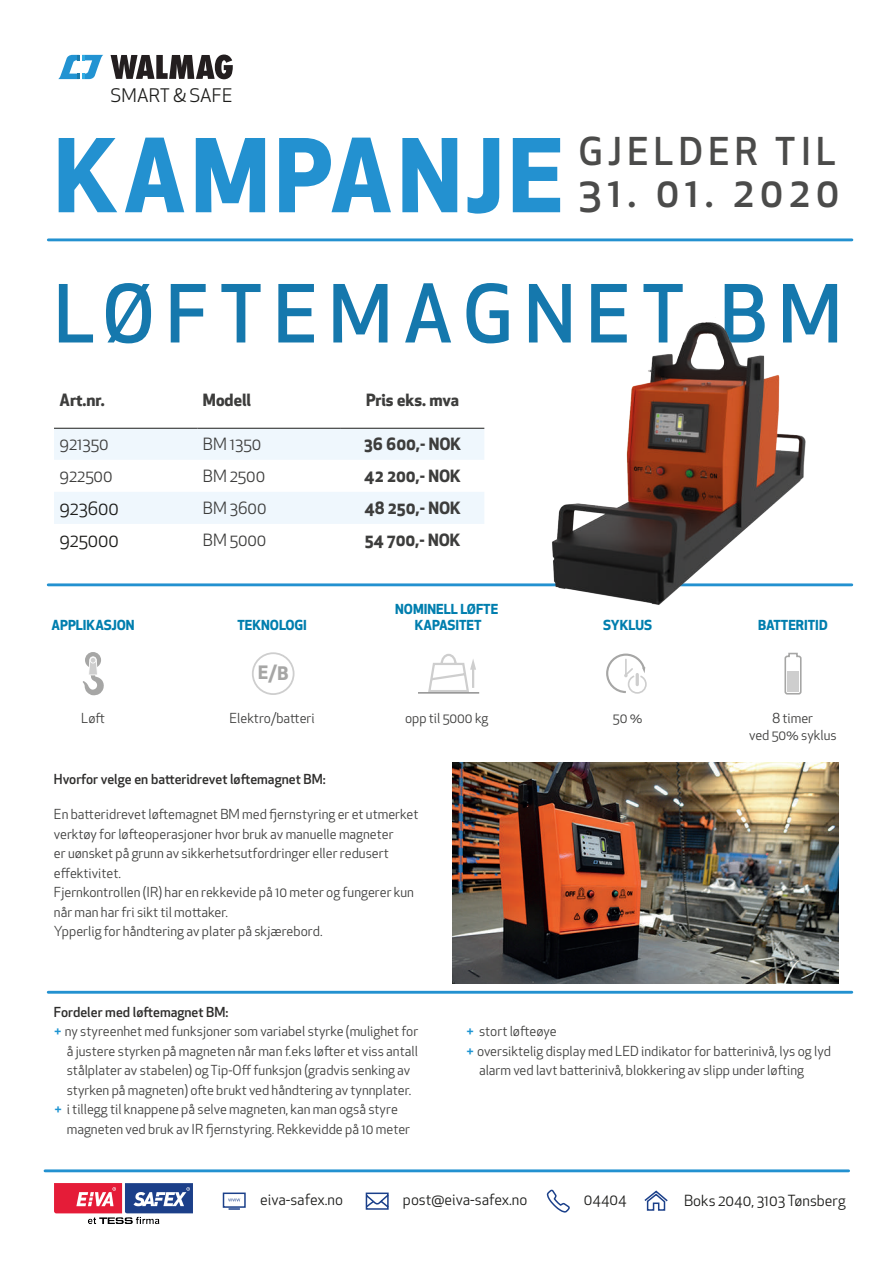
<style>
.page{position:relative;width:893px;height:1263px;background:#fff}
.page>*{position:absolute;margin:0;border:0;box-sizing:border-box;transform-origin:0 0}
.t1{font:700 99px "Apex New";letter-spacing:.05em;color:#2391d0}
.t2{font:500 78px "Apex New";letter-spacing:.14em;color:#1578ad}
.t3{font:500 40.5px "Apex New";letter-spacing:.14em;color:#4b4b4a}
.t4{font:500 37.5px "Apex New";letter-spacing:.14em;color:#4b4b4a}
.t5{font:18.3px "Apex New";letter-spacing:.015em;color:#1d1d1b}
.t6{font:18px "Apex New";color:#1d1d1b}
.t7{font:700 18px "Apex New";color:#a6a6a5}
.t8{font:700 16.5px "Apex New";color:#3d3d3c}
.t9{font:16.5px "Apex New";color:#3d3d3c}
.t10{font:15px "Apex New";color:#1d1d1b}
.t11{font:13.5px/19.5px "Apex New";color:#3d3d3c;text-align:center}
.t12{font:500 13.5px "Apex New";color:#2e2d2c}
.t13{font:700 13.5px/16.2px "Apex New";color:#007eae;text-align:center}
.s1{font-size:18.3px}
.s2{font-weight:500;color:#1d94d2}
</style>
<div class="page">
<svg style="left:111px;top:55px;width:122px;height:24px"></svg>
<svg style="left:58px;top:55px;width:45px;height:24px"></svg>
<svg style="left:83px;top:652px;width:21px;height:43px"></svg>
<svg style="left:427px;top:654px;width:49px;height:40px"></svg>
<hr style="left:418px;top:692px;width:61px;height:1px;background:#7e7e7e">
<svg style="left:606px;top:653px;width:41px;height:41px"></svg>
<svg style="left:784px;top:652px;width:18px;height:43px"></svg>
<div style="left:252px;top:652px;width:43px;height:43px;border:2px solid #cecece;border-radius:50%"></div>
<hr style="left:45px;top:1169px;width:804px;height:3px;background:#2391d0">
<hr style="left:48px;top:583px;width:804px;height:3px;background:#2391d0">
<hr style="left:48px;top:991px;width:804px;height:3px;background:#2391d0">
<svg style="left:546px;top:1189px;width:24px;height:24px"></svg>
<svg style="left:644px;top:1190px;width:24px;height:21px"></svg>
<svg style="left:365px;top:1192px;width:24px;height:18px"></svg>
<div style="left:223px;top:1192px;width:23px;height:16px;border:2px solid #1b408a"></div>
<svg style="left:228px;top:1198px;width:12px;height:3px"></svg>
<svg style="left:229px;top:1208px;width:11px;height:2px"></svg>
<img style="left:453px;top:762px;width:386px;height:221px">
<img style="left:54px;top:1183px;width:138px;height:41px">
<img style="left:547px;top:322px;width:264px;height:283px">
<svg style="left:54px;top:429px;width:430px;height:95px"></svg>
<hr style="left:54px;top:428px;width:143px;height:1px;background:#1d1d1b">
<hr style="left:197px;top:428px;width:144px;height:1px;background:#1d1d1b">
<hr style="left:341px;top:428px;width:143px;height:1px;background:#1d1d1b">
<hr style="left:48px;top:238px;width:804px;height:3px;background:#2391d0">
<h3 class="t5" style="left:110px;top:84px;width:124px">SMART &amp; SAFE</h3>
<h1 class="t1" style="left:54px;top:104px;width:511px">KAMPANJE</h1>
<h3 class="t4" style="left:578px;top:126px;width:259px">GJELDER TIL</h3>
<h3 class="t3" style="left:578px;top:165px;width:263px">31. 01. 2020</h3>
<h2 class="t2" style="left:54px;top:262px;width:789px">LØFTEMAGNET BM</h2>
<p class="t8" style="left:60px;top:388px;width:47px">Art.nr.</p>
<p class="t8" style="left:203px;top:388px;width:50px">Modell</p>
<p class="t8" style="left:366px;top:388px;width:95px">Pris eks. mva</p>
<p class="t9" style="left:60px;top:433px;width:51px">921350</p>
<p class="t9" style="left:203px;top:433px;width:60px">BM 1350</p>
<p class="t8" style="left:364px;top:432px;width:99px">36 600,- NOK</p>
<p class="t9" style="left:60px;top:466px;width:55px">922500</p>
<p class="t9" style="left:203px;top:466px;width:64px">BM 2500</p>
<p class="t8" style="left:364px;top:464px;width:98px">42 200,- NOK</p>
<h3 class="t6" style="left:60px;top:497px;width:61px">923600</h3>
<p class="t9" style="left:203px;top:498px;width:65px">BM 3600</p>
<p class="t8" style="left:364px;top:496px;width:98px">48 250,- NOK</p>
<h3 class="t6" style="left:60px;top:529px;width:61px">925000</h3>
<p class="t9" style="left:203px;top:530px;width:65px">BM 5000</p>
<p class="t8" style="left:365px;top:528px;width:97px">54 700,- NOK</p>
<p class="t13" style="left:52px;top:616px;width:85px">APPLIKASJON</p>
<p class="t11" style="left:81px;top:709px;width:25px">Løft</p>
<p class="t13" style="left:395px;top:600px;width:105px">NOMINELL LØFTE<br>KAPASITET</p>
<p class="t13" style="left:237px;top:616px;width:71px">TEKNOLOGI</p>
<p class="t13" style="left:758px;top:616px;width:71px">BATTERITID</p>
<p class="t13" style="left:603px;top:616px;width:50px">SYKLUS</p>
<h3 class="t7" style="left:258px;top:660px;width:32px">E/<span class="s1">B</span></h3>
<p class="t11" style="left:230px;top:709px;width:87px">Elektro/batteri</p>
<p class="t11" style="left:749px;top:710px;width:89px;line-height:16.2px">8 timer<br>ved 50% syklus</p>
<p class="t11" style="left:405px;top:709px;width:85px">opp til 5000 kg</p>
<p class="t11" style="left:613px;top:709px;width:31px">50 %</p>
<p class="t12" style="left:54px;top:770px;width:273px">Hvorfor velge en batteridrevet løftemagnet BM:</p>
<p class="t11" style="left:54px;top:805px;width:366px;text-align:left">En batteridrevet løftemagnet BM med fjernstyring er et utmerket verktøy for løfteoperasjoner hvor bruk av manuelle magneter<br>er uønsket på grunn av sikkerhetsutfordringer eller redusert effektivitet.<br>Fjernkontrollen (IR) har en rekkevide på 10 meter og fungerer kun når man har fri sikt til mottaker.<br>Ypperlig for håndtering av plater på skjærebord.</p>
<p class="t12" style="left:54px;top:1003px;width:176px">Fordeler med løftemagnet BM:</p>
<p class="t11" style="left:54px;top:1022px;width:366px"><span class="s2">+</span> ny styreenhet med funksjoner som variabel styrke (mulighet for</p>
<p class="t11" style="left:67px;top:1041px;width:353px">å justere styrken på magneten når man f.eks løfter et viss antall</p>
<p class="t11" style="left:67px;top:1061px;width:345px">stålplater av stabelen) og Tip-Off funksjon (gradvis senking av</p>
<p class="t11" style="left:67px;top:1080px;width:346px">styrken på magneten) ofte brukt ved håndtering av tynnplater.</p>
<p class="t11" style="left:54px;top:1100px;width:345px"><span class="s2">+</span> i tillegg til knappene på selve magneten, kan man også styre</p>
<p class="t11" style="left:67px;top:1119px;width:345px">magneten ved bruk av IR fjernstyring. Rekkevidde på 10 meter</p>
<p class="t11" style="left:466px;top:1022px;width:92px"><span class="s2">+</span> stort løfteøye</p>
<p class="t11" style="left:466px;top:1041px;width:366px"><span class="s2">+</span> oversiktelig display med LED indikator for batterinivå, lys og lyd</p>
<p class="t11" style="left:479px;top:1061px;width:326px">alarm ved lavt batterinivå, blokkering av slipp under løfting</p>
<p class="t10" style="left:260px;top:1190px;width:84px">eiva-safex.no</p>
<p class="t10" style="left:403px;top:1190px;width:126px">post@eiva-safex.no</p>
<p class="t10" style="left:584px;top:1190px;width:44px">04404</p>
<p class="t10" style="left:684px;top:1191px;width:163px">Boks 2040, 3103 Tønsberg</p>
</div>
